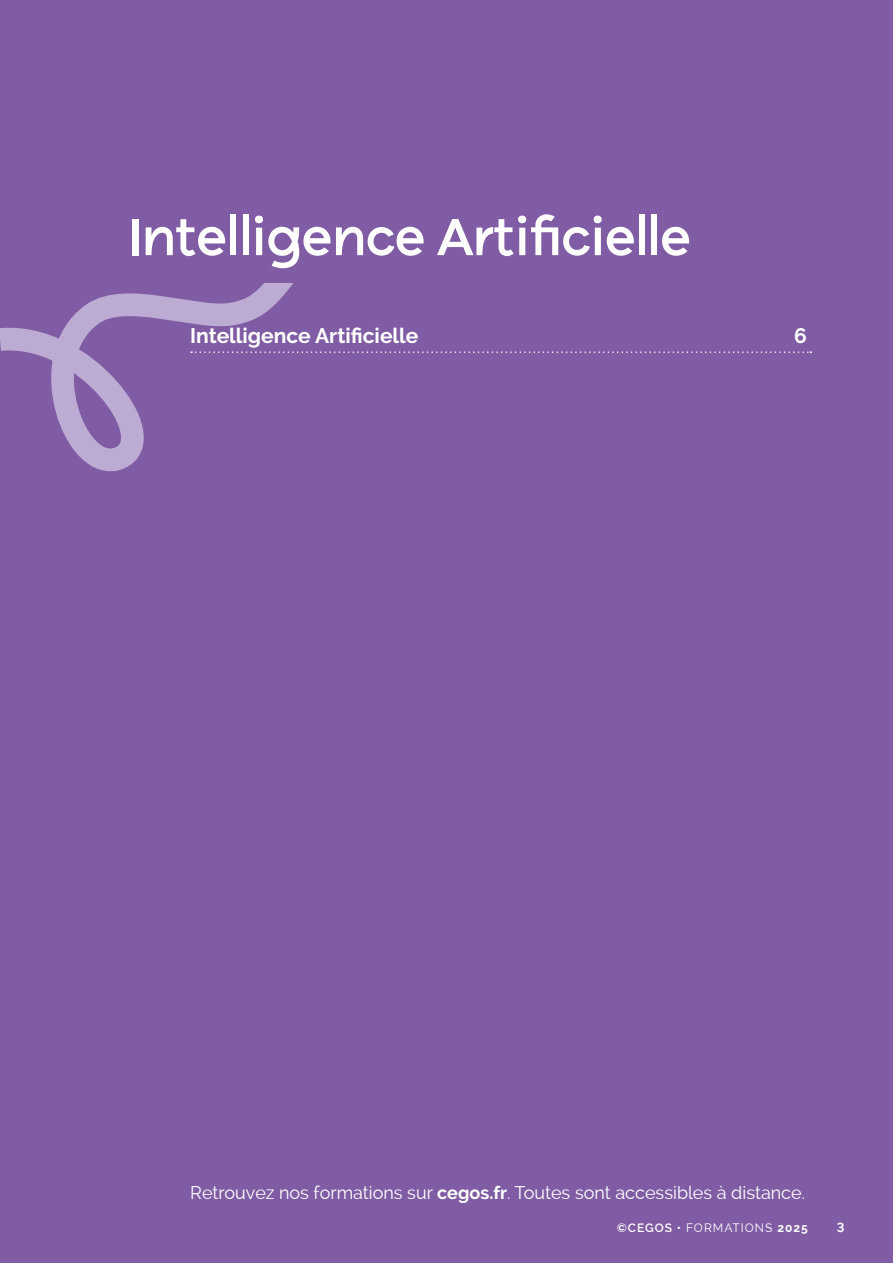
<style>
.page{position:relative;width:893px;height:1263px;background:#7f5ca3}
.page>*{position:absolute;margin:0;border:0;box-sizing:border-box;transform-origin:0 0}
.t1{font:500 52.5px "Ryker";color:#fff}
.t2{font:700 21px "Raleway";color:#fff}
.t3{font:18px "Raleway";color:#fff}
.t4{font:500 13.5px "Ryker";color:#fff}
.t5{font:12px "Raleway";letter-spacing:.08em;color:#fff}
.s1{font-weight:700}
.s2{font-weight:600}
</style>
<div class="page">
<svg style="left:0;top:283px;width:294px;height:189px"></svg>
<svg style="left:191px;top:351px;width:620px;height:2px"></svg>
<h1 class="t1" style="left:128px;top:206px;width:565px">Intelligence Artificielle</h1>
<p class="t2" style="left:190px;top:324px;width:230px">Intelligence Artificielle</p>
<p class="t2" style="left:794px;top:324px;width:14px">6</p>
<p class="t3" style="left:190px;top:1183px;width:616px">Retrouvez nos formations sur <span class="s1">cegos.fr</span>. Toutes sont accessibles à distance.</p>
<p class="t5" style="left:617px;top:1221px;width:193px"><span class="s2">©CEGOS •</span> FORMATIONS <span class="s1">2025</span></p>
<p class="t4" style="left:836px;top:1219px;width:10px">3</p>
</div>
